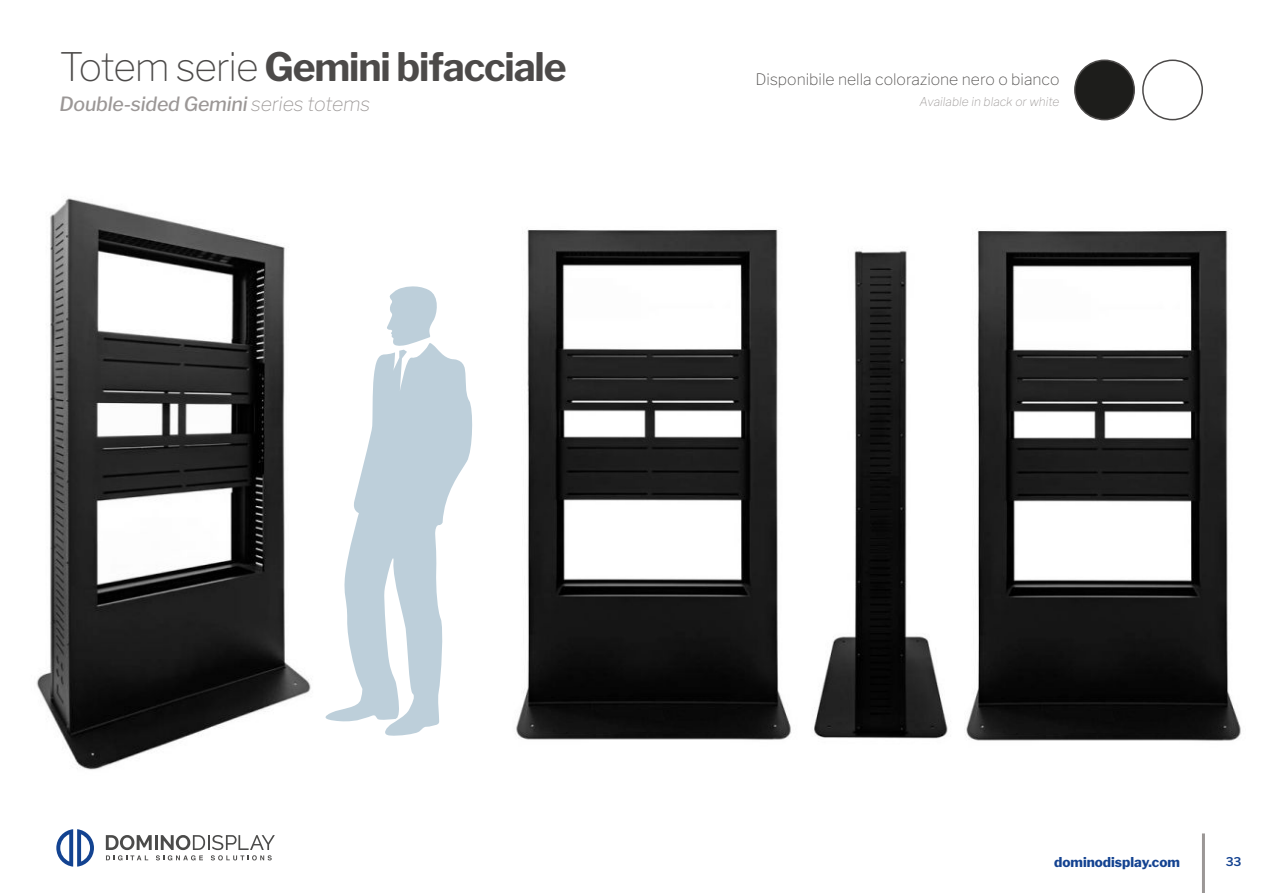
<style>
.page{position:relative;width:1263px;height:893px;background:#fff}
.page>*{position:absolute;margin:0;border:0;box-sizing:border-box;transform-origin:0 0}
.t1{font:700 39px "Libre Franklin";letter-spacing:-.03em;color:#4c4a49}
.t2{font:italic 500 19.5px "Libre Franklin";letter-spacing:-.01em;color:#9b9796}
.t3{font:100 15.75px "Libre Franklin";color:#4c4a49}
.t4{font:800 13.5px "Libre Franklin";color:#144391}
.t5{font:italic 100 12px "Libre Franklin";color:#9b9796}
.t6{font:600 12px "Libre Franklin";color:#144391}
.s1{font-weight:100}
</style>
<div class="page">
<svg style="left:56px;top:829px;width:38px;height:38px"></svg>
<svg style="left:106px;top:835px;width:169px;height:25px"></svg>
<hr style="left:1202px;top:833px;width:3px;height:60px;background:#9b9796">
<div style="left:1075px;top:60px;width:59px;height:60px;background:#1d1d1b;border-radius:50%"></div>
<div style="left:1074px;top:60px;width:61px;height:60px;border:2px solid #4c4a49;border-radius:50%"></div>
<div style="left:1142px;top:60px;width:61px;height:60px;border:2px solid #4c4a49;border-radius:50%"></div>
<svg style="left:325px;top:346px;width:148px;height:390px;fill:#bdcfda"></svg>
<svg style="left:387px;top:286px;width:50px;height:60px"></svg>
<img style="left:36px;top:198px;width:275px;height:572px">
<img style="left:516px;top:229px;width:276px;height:511px">
<img style="left:814px;top:250px;width:134px;height:489px">
<img style="left:966px;top:230px;width:275px;height:511px">
<h1 class="t1" style="left:60px;top:43px;width:509px"><span class="s1">Totem serie</span> Gemini bifacciale</h1>
<p class="t2" style="left:60px;top:92px;width:312px">Double-sided Gemini <span class="s1">series totems</span></p>
<p class="t3" style="left:755px;top:70px;width:305px">Disponibile nella colorazione nero o bianco</p>
<p class="t5" style="left:919px;top:95px;width:141px">Available in black or white</p>
<p class="t4" style="left:1054px;top:854px;width:127px">dominodisplay.com</p>
<p class="t6" style="left:1226px;top:854px;width:17px">33</p>
</div>
